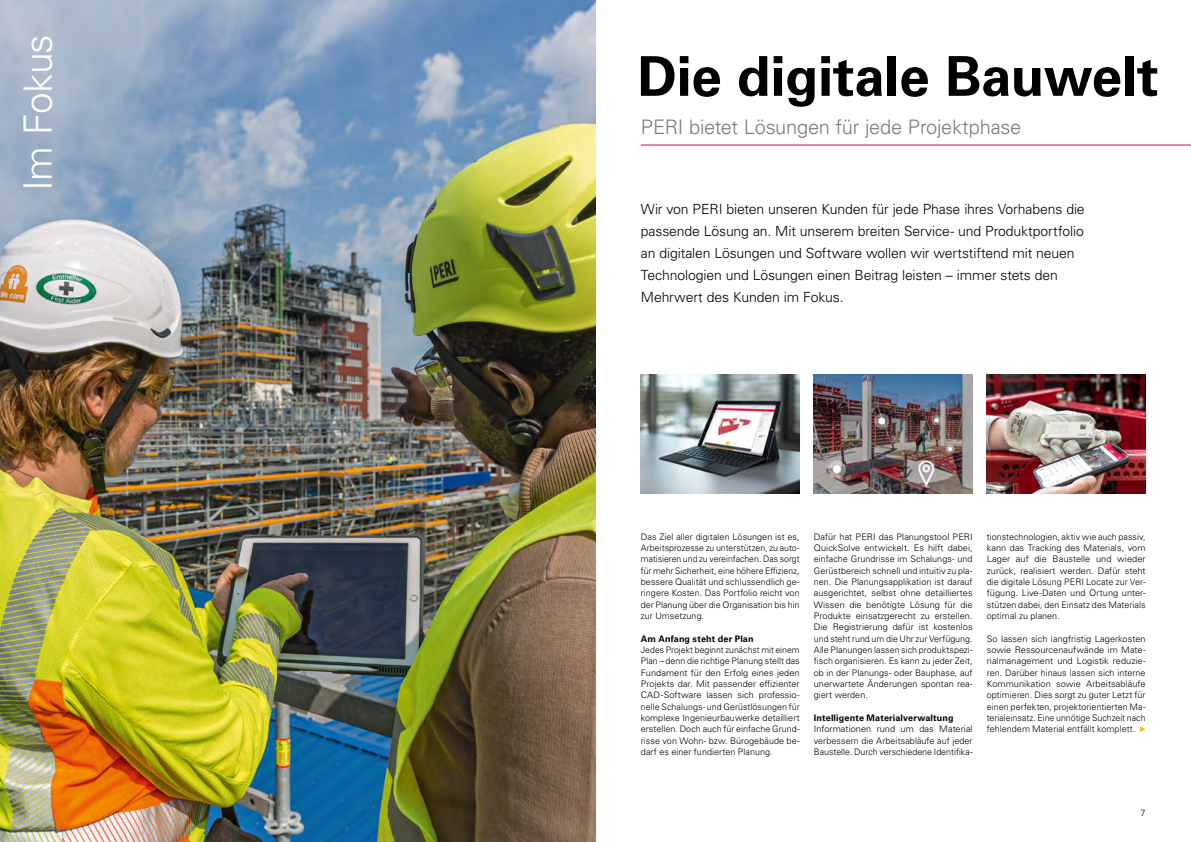
<style>
.page{position:relative;width:1191px;height:842px;background:#fff}
.page>*{position:absolute;margin:0;border:0;box-sizing:border-box;transform-origin:0 0}
.t1{font:700 55px "Univers LTCYR 65";letter-spacing:-.01em;color:#000}
.t2{font:300 39px "Univers LTCYR 45";letter-spacing:-.02em;color:#fff}
.t3{font:300 20px "Univers LTCYR 45";letter-spacing:-.015em;color:#7c7b7b}
.t4{font:300 14px/22px "Univers LTCYR 45";letter-spacing:-.01em;color:#000}
.t5{font:300 9px/11.3px "Univers LTCYR 45";letter-spacing:.005em;color:#000;text-align:justify}
.t6{font:700 9px "Univers LTCYR 65";letter-spacing:.015em;color:#000}
</style>
<div class="page">
<img style="left:0;top:0;width:595px;height:842px">
<hr style="left:641px;top:145px;width:550px;height:1px;background:#e4032e">
<img style="left:641px;top:374px;width:158px;height:119px">
<img style="left:814px;top:374px;width:158px;height:119px">
<img style="left:986px;top:374px;width:159px;height:119px">
<svg style="left:1139px;top:726px;width:6px;height:6px"></svg>
<h2 class="t2" style="left:12px;top:191px;width:158px;rotate:-90deg">Im Fokus</h2>
<h1 class="t1" style="left:637px;top:38px;width:523px">Die digitale Bauwelt</h1>
<h3 class="t3" style="left:641px;top:114px;width:382px">PERI bietet Lösungen für jede Projektphase</h3>
<p class="t4" style="left:641px;top:198px;width:445px">Wir von PERI bieten unseren Kunden für jede Phase ihres Vorhabens die passende Lösung an. Mit unserem breiten Service- und Produktportfolio an digitalen Lösungen und Software wollen wir wertstiftend mit neuen Technologien und Lösungen einen Beitrag leisten – immer stets den Mehrwert des Kunden im Fokus.</p>
<p class="t5" style="left:641px;top:530px;width:160px">Das Ziel aller digitalen Lösungen ist es, Arbeitsprozesse zu unterstützen, zu auto&shy;matisieren und zu vereinfachen. Das sorgt für mehr Sicherheit, eine höhere Effizienz, bessere Qualität und schlussendlich ge&shy;ringere Kosten. Das Portfolio reicht von der Planung über die Organisation bis hin zur Umsetzung.</p>
<p class="t6" style="left:641px;top:632px;width:114px">Am Anfang steht der Plan</p>
<p class="t5" style="left:641px;top:644px;width:160px">Jedes Projekt beginnt zunächst mit einem Plan – denn die richtige Planung stellt das Fundament für den Erfolg eines jeden Projekts dar. Mit passender effizienter CAD-Software lassen sich professio&shy;nelle Schalungs- und Gerüstlösungen für komplexe Ingenieurbauwerke detailliert erstellen. Doch auch für einfache Grund&shy;risse von Wohn- bzw. Bürogebäude be&shy;darf es einer fundierten Planung.</p>
<p class="t5" style="left:814px;top:530px;width:160px">Dafür hat PERI das Planungstool PERI QuickSolve entwickelt. Es hilft dabei, einfache Grundrisse im Schalungs- und Gerüstbereich schnell und intuitiv zu pla&shy;nen. Die Planungsapplikation ist darauf ausgerichtet, selbst ohne detailliertes Wissen die benötigte Lösung für die Produkte einsatzgerecht zu erstellen.<br>Die Registrierung dafür ist kostenlos und steht rund um die Uhr zur Verfügung.<br>Alle Planungen lassen sich produktspezi&shy;fisch organisieren. Es kann zu jeder Zeit, ob in der Planungs- oder Bauphase, auf unerwartete Änderungen spontan rea&shy;giert werden.</p>
<p class="t6" style="left:814px;top:711px;width:141px">Intelligente Materialverwaltung</p>
<p class="t5" style="left:814px;top:723px;width:160px">Informationen rund um das Material verbessern die Arbeitsabläufe auf jeder Baustelle. Durch verschiedene Identifika-</p>
<p class="t5" style="left:986px;top:530px;width:160px">tionstechnologien, aktiv wie auch passiv, kann das Tracking des Materials, vom Lager auf die Baustelle und wieder zurück, realisiert werden. Dafür steht die digitale Lösung PERI Locate zur Ver&shy;fügung. Live-Daten und Ortung unter&shy;stützen dabei, den Einsatz des Materials optimal zu planen.</p>
<p class="t5" style="left:986px;top:632px;width:160px">So lassen sich langfristig Lagerkosten sowie Ressourcenaufwände im Mate&shy;rialmanagement und Logistik reduzie&shy;ren. Darüber hinaus lassen sich interne Kommunikation sowie Arbeitsabläufe optimieren. Dies sorgt zu guter Letzt für einen perfekten, projektorientierten Ma&shy;terialeinsatz. Eine unnötige Suchzeit nach fehlendem Material entfällt komplett.</p>
<p class="t5" style="left:1140px;top:807px;width:7px">7</p>
</div>
